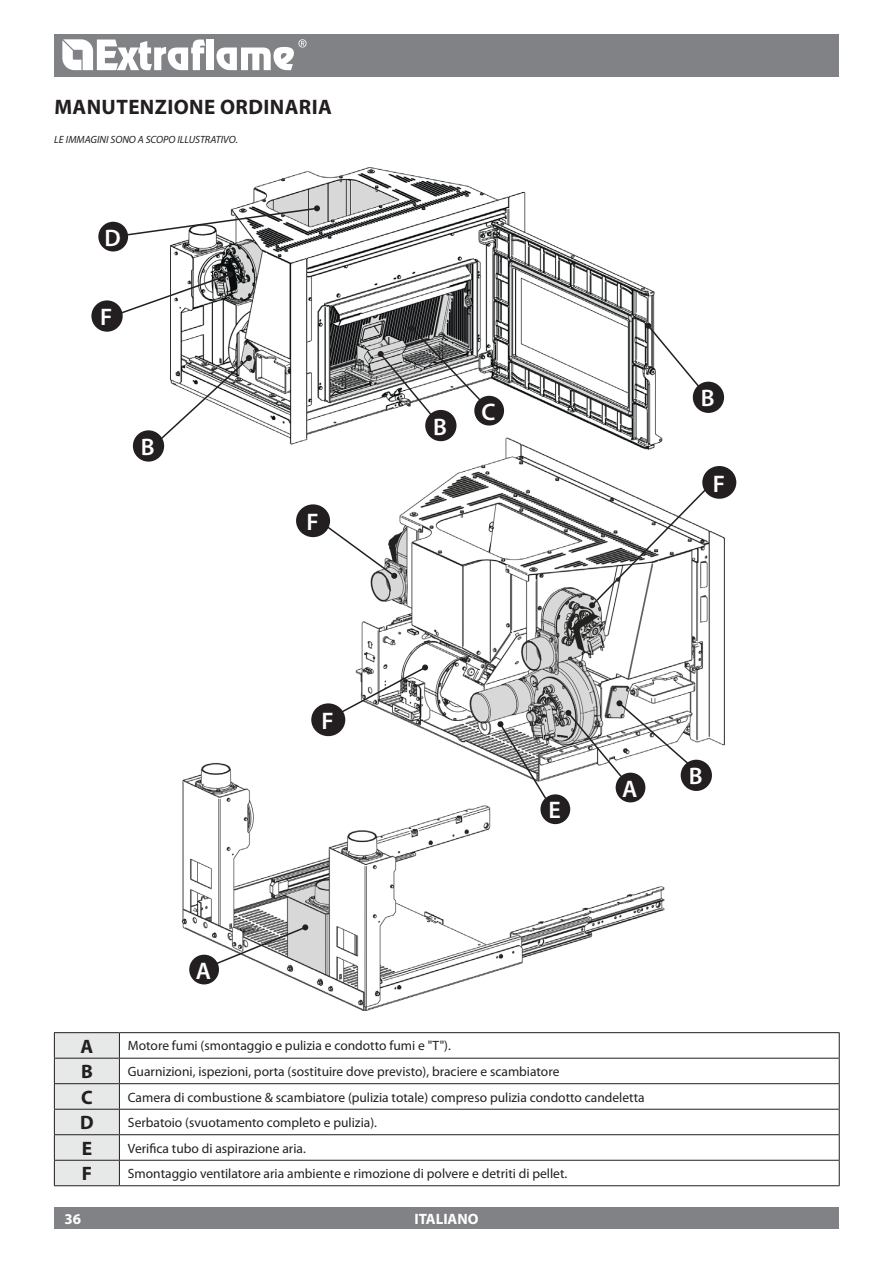
<style>
.page{position:relative;width:893px;height:1263px;background:#fff}
.page>*{position:absolute;margin:0;border:0;box-sizing:border-box;transform-origin:0 0}
.t1{font:600 24px "Myriad Pro";color:#fff}
.t2{font:700 21px "Myriad Pro";letter-spacing:.02em;color:#231f20}
.t3{font:700 19.5px "Myriad Pro";color:#231f20}
.t4{font:700 15px "Myriad Pro";color:#fff}
.t5{font:13.5px "Myriad Pro";color:#231f20}
.t6{font:italic 10.5px "Myriad Pro";color:#231f20}
</style>
<div class="page">
<img style="left:170px;top:167px;width:554px;height:844px">
<div style="left:99px;top:222px;width:28px;height:29px;background:#231f20;border-radius:50%"></div>
<div style="left:98px;top:222px;width:30px;height:29px;border:2px solid #231f20;border-radius:50%"></div>
<div style="left:475px;top:396px;width:28px;height:29px;background:#231f20;border-radius:50%"></div>
<div style="left:474px;top:396px;width:30px;height:30px;border:2px solid #231f20;border-radius:50%"></div>
<div style="left:616px;top:773px;width:29px;height:29px;background:#231f20;border-radius:50%"></div>
<div style="left:616px;top:773px;width:29px;height:29px;border:2px solid #231f20;border-radius:50%"></div>
<div style="left:541px;top:795px;width:28px;height:28px;background:#231f20;border-radius:50%"></div>
<div style="left:540px;top:794px;width:30px;height:30px;border:2px solid #231f20;border-radius:50%"></div>
<svg style="left:498px;top:722px;width:50px;height:78px"></svg>
<div style="left:497px;top:721px;width:7px;height:6px;background:#231f20;border-radius:50%"></div>
<div style="left:694px;top:383px;width:29px;height:28px;background:#231f20;border-radius:50%"></div>
<div style="left:693px;top:382px;width:31px;height:31px;border:3px solid #231f20;border-radius:50%"></div>
<svg style="left:645px;top:323px;width:58px;height:68px"></svg>
<div style="left:427px;top:411px;width:28px;height:29px;background:#231f20;border-radius:50%"></div>
<div style="left:425px;top:410px;width:31px;height:31px;border:3px solid #231f20;border-radius:50%"></div>
<svg style="left:378px;top:325px;width:104px;height:95px"></svg>
<svg style="left:118px;top:205px;width:202px;height:33px"></svg>
<svg style="left:589px;top:487px;width:119px;height:121px"></svg>
<div style="left:705px;top:468px;width:29px;height:28px;background:#231f20;border-radius:50%"></div>
<div style="left:702px;top:466px;width:34px;height:33px;border:4px solid #231f20;border-radius:50%"></div>
<svg style="left:324px;top:524px;width:73px;height:55px"></svg>
<div style="left:298px;top:507px;width:30px;height:28px;background:#231f20;border-radius:50%"></div>
<div style="left:296px;top:504px;width:34px;height:33px;border:4px solid #231f20;border-radius:50%"></div>
<svg style="left:339px;top:664px;width:89px;height:50px"></svg>
<div style="left:313px;top:706px;width:30px;height:28px;background:#231f20;border-radius:50%"></div>
<div style="left:311px;top:703px;width:34px;height:33px;border:4px solid #231f20;border-radius:50%"></div>
<div style="left:134px;top:432px;width:29px;height:28px;background:#231f20;border-radius:50%"></div>
<div style="left:133px;top:430px;width:31px;height:32px;border:3px solid #231f20;border-radius:50%"></div>
<svg style="left:157px;top:355px;width:95px;height:88px"></svg>
<div style="left:682px;top:761px;width:28px;height:28px;background:#231f20;border-radius:50%"></div>
<div style="left:681px;top:760px;width:31px;height:31px;border:3px solid #231f20;border-radius:50%"></div>
<svg style="left:565px;top:700px;width:129px;height:78px"></svg>
<svg style="left:115px;top:273px;width:117px;height:49px"></svg>
<div style="left:227px;top:271px;width:6px;height:7px;background:#231f20;border-radius:50%"></div>
<div style="left:93px;top:302px;width:28px;height:28px;background:#231f20;border-radius:50%"></div>
<div style="left:91px;top:300px;width:32px;height:32px;border:3px solid #231f20;border-radius:50%"></div>
<svg style="left:214px;top:924px;width:94px;height:42px"></svg>
<div style="left:190px;top:955px;width:28px;height:29px;background:#231f20;border-radius:50%"></div>
<div style="left:189px;top:955px;width:30px;height:29px;border:2px solid #231f20;border-radius:50%"></div>
<div style="left:54px;top:34px;width:785px;height:43px;background:#808285"></div>
<div style="left:54px;top:1208px;width:785px;height:21px;background:#808285"></div>
<svg style="left:62px;top:39px;width:143px;height:31px"></svg>
<div style="left:207px;top:40px;width:7px;height:30px;background:#fff"></div>
<svg style="left:216px;top:39px;width:90px;height:31px"></svg>
<hr style="left:54px;top:1032px;width:65px;height:1px;background:#231f20">
<hr style="left:119px;top:1032px;width:721px;height:1px;background:#231f20">
<hr style="left:119px;top:1058px;width:721px;height:1px;background:#231f20">
<hr style="left:119px;top:1083px;width:721px;height:1px;background:#231f20">
<hr style="left:119px;top:1109px;width:721px;height:1px;background:#231f20">
<hr style="left:119px;top:1134px;width:721px;height:1px;background:#231f20">
<hr style="left:119px;top:1160px;width:721px;height:1px;background:#231f20">
<svg style="left:54px;top:1033px;width:66px;height:152px;background:#dadbdb"></svg>
<svg style="left:839px;top:1033px;width:1px;height:152px"></svg>
<hr style="left:54px;top:1185px;width:65px;height:1px;background:#231f20">
<hr style="left:119px;top:1185px;width:721px;height:1px;background:#231f20">
<h2 class="t2" style="left:54px;top:93px;width:279px">MANUTENZIONE ORDINARIA</h2>
<p class="t6" style="left:54px;top:133px;width:185px">LE IMMAGINI SONO A SCOPO ILLUS TRATIVO.</p>
<h1 class="t1" style="left:104px;top:222px;width:15px">D</h1>
<h1 class="t1" style="left:100px;top:302px;width:11px">F</h1>
<h1 class="t1" style="left:141px;top:432px;width:13px">B</h1>
<h1 class="t1" style="left:306px;top:506px;width:11px">F</h1>
<h1 class="t1" style="left:433px;top:411px;width:13px">B</h1>
<h1 class="t1" style="left:481px;top:396px;width:14px">C</h1>
<h1 class="t1" style="left:701px;top:383px;width:13px">B</h1>
<h1 class="t1" style="left:713px;top:468px;width:11px">F</h1>
<h1 class="t1" style="left:322px;top:705px;width:11px">F</h1>
<h1 class="t1" style="left:548px;top:795px;width:11px">E</h1>
<h1 class="t1" style="left:622px;top:773px;width:17px">A</h1>
<h1 class="t1" style="left:689px;top:761px;width:13px">B</h1>
<h1 class="t1" style="left:196px;top:955px;width:17px">A</h1>
<h3 class="t3" style="left:80px;top:1033px;width:13px">A</h3>
<p class="t5" style="left:128px;top:1038px;width:324px">Motore fumi (smontaggio e pulizia e condotto fumi e "t").</p>
<h3 class="t3" style="left:81px;top:1059px;width:11px">B</h3>
<p class="t5" style="left:128px;top:1063px;width:433px">Guarnizioni, ispezioni, porta (sostituire dove previsto), braciere e scambiatore</p>
<h3 class="t3" style="left:81px;top:1084px;width:12px">C</h3>
<p class="t5" style="left:128px;top:1089px;width:518px">Camera di combustione &amp; scambiatore (pulizia totale) compreso pulizia condotto candeletta</p>
<h3 class="t3" style="left:80px;top:1110px;width:13px">D</h3>
<p class="t5" style="left:128px;top:1114px;width:251px">Serbatoio (svuotamento completo e pulizia).</p>
<h3 class="t3" style="left:82px;top:1135px;width:10px">E</h3>
<p class="t5" style="left:128px;top:1140px;width:179px">Verifica tubo di aspirazione aria.</p>
<h3 class="t3" style="left:82px;top:1161px;width:10px">F</h3>
<p class="t5" style="left:128px;top:1165px;width:441px">Smontaggio ventilatore aria ambiente e rimozione di polvere e detriti di pellet.</p>
<p class="t4" style="left:65px;top:1209px;width:18px">36</p>
<p class="t4" style="left:414px;top:1209px;width:66px">ITALIANO</p>
</div>
